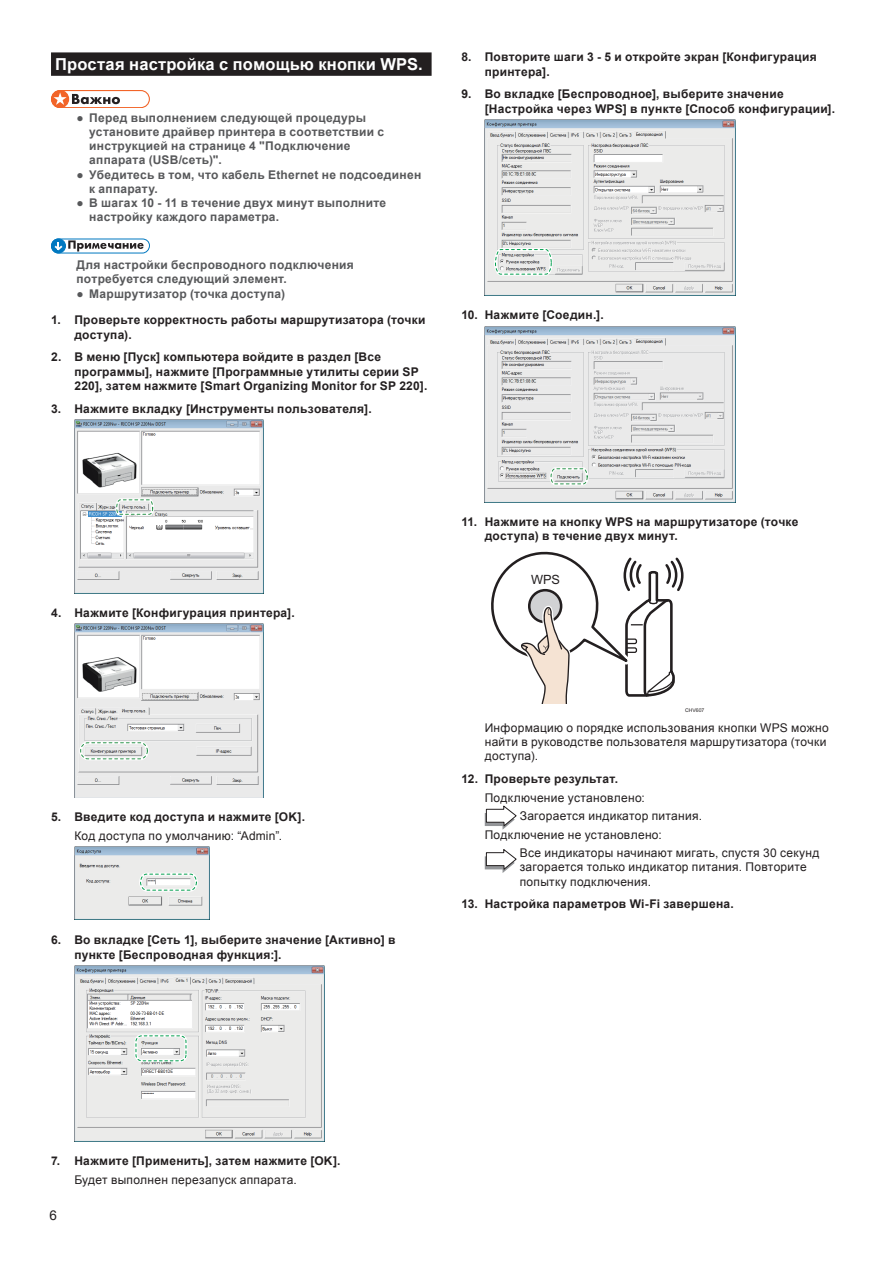
<style>
.page{position:relative;width:893px;height:1263px;background:#fff}
.page>*{position:absolute;margin:0;border:0;box-sizing:border-box;transform-origin:0 0}
.t1{font:700 16.5px "Arial";letter-spacing:.005em;color:#fff}
.t2{font:13.5px "Arial";color:#231f20}
.t3{font:12.75px "Arial";color:#231f20}
.t4{font:700 12px/14.2px "Arial";letter-spacing:.02em;color:#231f20}
.t5{font:12px/14.2px "Arial";letter-spacing:.025em;color:#231f20}
.t6{font:700 12px/14.2px "Arial";letter-spacing:.02em;color:#57585a}
.t7{font:5.1px "Arial";color:#231f20}
</style>
<div class="page">
<div style="left:51px;top:52px;width:381px;height:24px;background:#231f20"></div>
<svg style="left:51px;top:90px;width:99px;height:17px"></svg>
<div style="left:51px;top:239px;width:99px;height:14px;border:1px solid #0078c0;border-radius:7px"></div>
<div style="left:51px;top:239px;width:15px;height:14px;background:#0078c0;border-radius:50%"></div>
<div style="left:51px;top:238px;width:15px;height:15px;border:1px solid #0078c0;border-radius:50%"></div>
<svg style="left:55px;top:242px;width:7px;height:8px"></svg>
<svg style="left:68px;top:240px;width:76px;height:11px"></svg>
<img style="left:74px;top:419px;width:190px;height:175px">
<svg style="left:114px;top:497px;width:42px;height:20px"></svg>
<img style="left:74px;top:623px;width:190px;height:175px">
<div style="left:79px;top:741px;width:70px;height:19px;border:3px solid #fff;border-radius:8px"></div>
<div style="left:80px;top:742px;width:68px;height:17px;border:1px dashed #2a934b;border-radius:8px"></div>
<img style="left:74px;top:846px;width:136px;height:74px">
<svg style="left:138px;top:871px;width:61px;height:22px"></svg>
<img style="left:74px;top:965px;width:251px;height:176px">
<div style="left:135px;top:1034px;width:52px;height:28px;border:3px solid #fff;border-radius:6px"></div>
<div style="left:135px;top:1035px;width:51px;height:26px;border:1px dashed #009e4d;border-radius:6px"></div>
<img style="left:485px;top:119px;width:250px;height:176px">
<svg style="left:493px;top:247px;width:61px;height:30px"></svg>
<img style="left:485px;top:326px;width:250px;height:176px">
<svg style="left:548px;top:466px;width:42px;height:21px"></svg>
<svg style="left:491px;top:551px;width:193px;height:152px"></svg>
<svg style="left:485px;top:806px;width:31px;height:24px"></svg>
<svg style="left:485px;top:849px;width:31px;height:24px"></svg>
<h1 class="t1" style="left:55px;top:52px;width:369px">Простая настройка с помощью кнопки WPS.</h1>
<p class="t6" style="left:89px;top:110px;width:296px;text-indent:-13px">● Перед выполнением следующей процедуры установите драйвер принтера в соответствии с инструкцией на странице 4 "Подключение аппарата (USB/сеть)".</p>
<p class="t6" style="left:89px;top:167px;width:333px;text-indent:-13px">● Убедитесь в том, что кабель Ethernet не подсоединен к аппарату.</p>
<p class="t6" style="left:89px;top:196px;width:298px;text-indent:-13px">● В шагах 10 - 11 в течение двух минут выполните настройку каждого параметра.</p>
<p class="t6" style="left:77px;top:258px;width:279px">Для настройки беспроводного подключения потребуется следующий элемент.</p>
<p class="t6" style="left:77px;top:286px;width:210px">● Маршрутизатор (точка доступа)</p>
<p class="t4" style="left:74px;top:313px;width:353px;text-indent:-23px">1. Проверьте корректность работы маршрутизатора (точки доступа).</p>
<p class="t4" style="left:74px;top:350px;width:354px;text-indent:-23px">2. В меню [Пуск] компьютера войдите в раздел [Все программы], нажмите [Программные утилиты серии SP<br>220], затем нажмите [Smart Organizing Monitor for SP 220].</p>
<p class="t4" style="left:51px;top:401px;width:322px">3. Нажмите вкладку [Инструменты пользователя].</p>
<p class="t4" style="left:485px;top:50px;width:334px;text-indent:-23px">8. Повторите шаги 3 - 5 и откройте экран [Конфигурация принтера].</p>
<p class="t4" style="left:485px;top:87px;width:352px;text-indent:-23px">9. Во вкладке [Беспроводное], выберите значение [Настройка через WPS] в пункте [Способ конфигурации].</p>
<p class="t4" style="left:461px;top:308px;width:144px">10. Нажмите [Соедин.].</p>
<p class="t4" style="left:51px;top:606px;width:245px">4. Нажмите [Конфигурация принтера].</p>
<p class="t4" style="left:51px;top:810px;width:256px">5. Введите код доступа и нажмите [OK].</p>
<p class="t5" style="left:74px;top:828px;width:209px">Код доступа по умолчанию: “Admin”.</p>
<p class="t4" style="left:74px;top:933px;width:322px;text-indent:-23px">6. Во вкладке [Сеть 1], выберите значение [Активно] в пункте [Беспроводная функция:].</p>
<p class="t4" style="left:485px;top:515px;width:315px;text-indent:-23px">11. Нажмите на кнопку WPS на маршрутизаторе (точке доступа) в течение двух минут.</p>
<p class="t3" style="left:531px;top:572px;width:31px">WPS</p>
<p class="t7" style="left:685px;top:706px;width:21px">CHV607</p>
<p class="t5" style="left:485px;top:720px;width:345px">Информацию о порядке использования кнопки WPS можно найти в руководстве пользователя маршрутизатора (точки доступа).</p>
<p class="t4" style="left:461px;top:772px;width:158px">12. Проверьте результат.</p>
<p class="t5" style="left:485px;top:790px;width:162px">Подключение установлено:</p>
<p class="t5" style="left:520px;top:809px;width:184px">Загорается индикатор питания.</p>
<p class="t5" style="left:485px;top:827px;width:179px">Подключение не установлено:</p>
<p class="t5" style="left:520px;top:846px;width:301px">Все индикаторы начинают мигать, спустя 30 секунд</p>
<p class="t5" style="left:520px;top:860px;width:289px">загорается только индикатор питания. Повторите попытку подключения.</p>
<p class="t4" style="left:461px;top:897px;width:274px">13. Настройка параметров Wi-Fi завершена.</p>
<p class="t4" style="left:51px;top:1154px;width:291px">7. Нажмите [Применить], затем нажмите [OK].</p>
<p class="t5" style="left:74px;top:1172px;width:224px">Будет выполнен перезапуск аппарата.</p>
<p class="t2" style="left:49px;top:1206px;width:9px">6</p>
</div>
